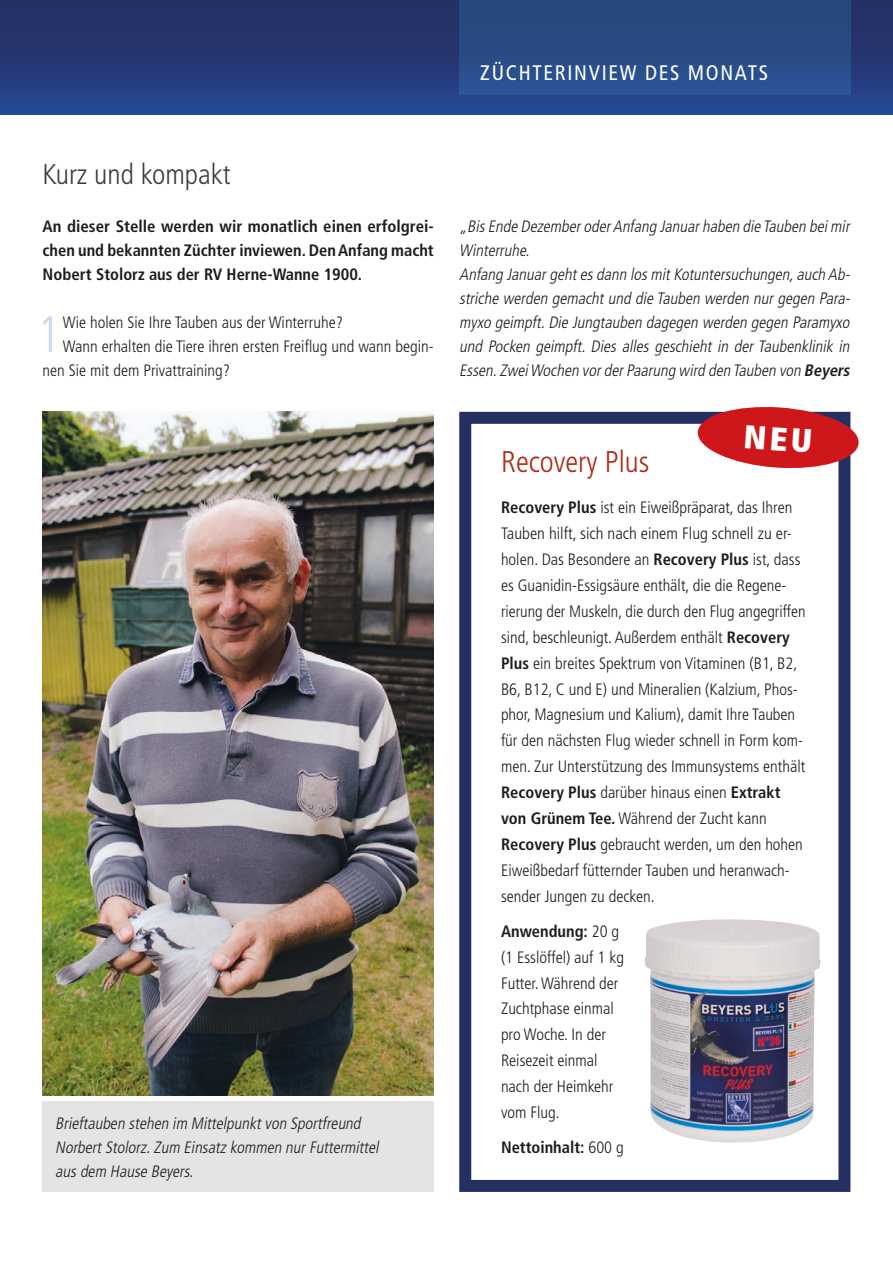
<style>
.page{position:relative;width:893px;height:1263px;background:#fff}
.page>*{position:absolute;margin:0;border:0;box-sizing:border-box;transform-origin:0 0}
.t1{font:300 condensed 50.85px "Frutiger LT Std";color:#c9daf2}
.t2{font:300 condensed 30px "Frutiger";color:#ae2b17}
.t3{font:300 condensed 28.5px "Frutiger LT Std";color:#3d3d3c}
.t4{font:condensed 21px "Frutiger LT Std";letter-spacing:.08em;color:#fff}
.t5{font:300 condensed 16.5px/25.8px "Frutiger LT Std";color:#1d1d1b}
.t6{font:italic 300 condensed 16.5px/24px "Frutiger LT Std";color:#1d1d1b}
.t7{font:700 condensed 16.5px/24px "Frutiger LT Std";color:#1d1d1b;text-align:justify}
.s1{font-weight:700}
.s2{font-weight:300}
</style>
<div class="page">
<div style="left:0;top:0;width:893px;height:115px;background:linear-gradient(to bottom,#252c5c,#264591)"></div>
<svg style="left:0;top:0;width:1px;height:115px"></svg>
<div style="left:459px;top:0;width:391px;height:95px;background:linear-gradient(to bottom,#274678,#2a5395)"></div>
<div style="left:43px;top:1102px;width:391px;height:90px;background:#e4e4e3"></div>
<img style="left:43px;top:412px;width:391px;height:684px">
<div style="left:459px;top:412px;width:391px;height:780px;border:12px solid #243062"></div>
<img style="left:644px;top:919px;width:177px;height:224px">
<svg style="left:697px;top:407px;width:162px;height:64px"></svg>
<p class="t4" style="left:480px;top:60px;width:289px">ZÜCHTERINVIEW DES MONATS</p>
<h3 class="t3" style="left:43px;top:158px;width:190px">Kurz und kompakt</h3>
<p class="t7" style="left:43px;top:214px;width:393px">An dieser Stelle werden wir monatlich einen erfolgrei&shy;chen und bekannten Züchter inviewen. Den Anfang macht Nobert Stolorz aus der RV Herne-Wanne 1900.</p>
<h1 class="t1" style="left:36px;top:305px;width:26px">1</h1>
<p class="t5" style="left:63px;top:309px;width:282px">Wie holen Sie Ihre Tauben aus der Winterruhe?</p>
<p class="t5" style="left:63px;top:333px;width:372px">Wann erhalten die Tiere ihren ersten Freiflug und wann begin-</p>
<p class="t5" style="left:43px;top:357px;width:189px">nen Sie mit dem Privattraining?</p>
<p class="t6" style="left:459px;top:214px;width:395px">„BisEnde DezemberoderAnfang Januarhaben die Tauben beimir Winterruhe.<br>Anfang Januargehtesdann losmitKotuntersuchungen,auch Ab&shy;striche werden gemacht und die Tauben werden nur gegen Para&shy;myxo geimpft.Die Jungtauben dagegen werden gegen Paramyxo und Pocken geimpft. Dies alles geschieht in der Taubenklinik in Essen.ZweiWochen vorderPaarung wird den Tauben von <span class="s1">Beyers</span></p>
<p class="t6" style="left:55px;top:1111px;width:328px">Brieftauben stehen im Mittelpunktvon Sportfreund<br>NorbertStolorz.Zum Einsatzkommen nurFuttermittel ausdem Hause Beyers.</p>
<h2 class="t2" style="left:501px;top:444px;width:150px">Recovery Plus</h2>
<p class="t5" style="left:501px;top:495px;width:306px"><span class="s1">Recovery Plus</span> ist ein Eiweißpräparat, das Ihren Tauben hilft, sich nach einem Flug schnell zu er&shy;holen. Das Besondere an <span class="s1">Recovery Plus</span> ist, dass es Guanidin-Essigsäure enthält, die die Regene&shy;rierung der Muskeln, die durch den Flug angegriffen sind, beschleunigt. Außerdem enthält <span class="s1">Recovery Plus</span> ein breites Spektrum von Vitaminen (B1, B2, B6, B12, C und E) und Mineralien (Kalzium, Phos&shy;phor, Magnesium und Kalium), damit Ihre Tauben für den nächsten Flug wieder schnell in Form kom&shy;men. Zur Unterstützung des Immunsystems enthält <span class="s1">Recovery Plus</span> darüber hinaus einen <span class="s1">Extrakt von Grünem Tee.</span> Während der Zucht kann <span class="s1">Recovery Plus</span> gebraucht werden, um den hohen Eiweißbedarf fütternder Tauben und heranwach&shy;sender Jungen zu decken.</p>
<p class="t5" style="left:501px;top:918px;width:125px"><span class="s1">Anwendung:</span> 20 g (1 Esslöffel) auf 1 kg<br>Futter. Während der<br>Zuchtphase einmal pro Woche. In der<br>Reisezeit einmal nach der Heimkehr vom Flug.</p>
<p class="t7" style="left:501px;top:1135px;width:124px">Nettoinhalt: <span class="s2">600 g</span></p>
</div>
